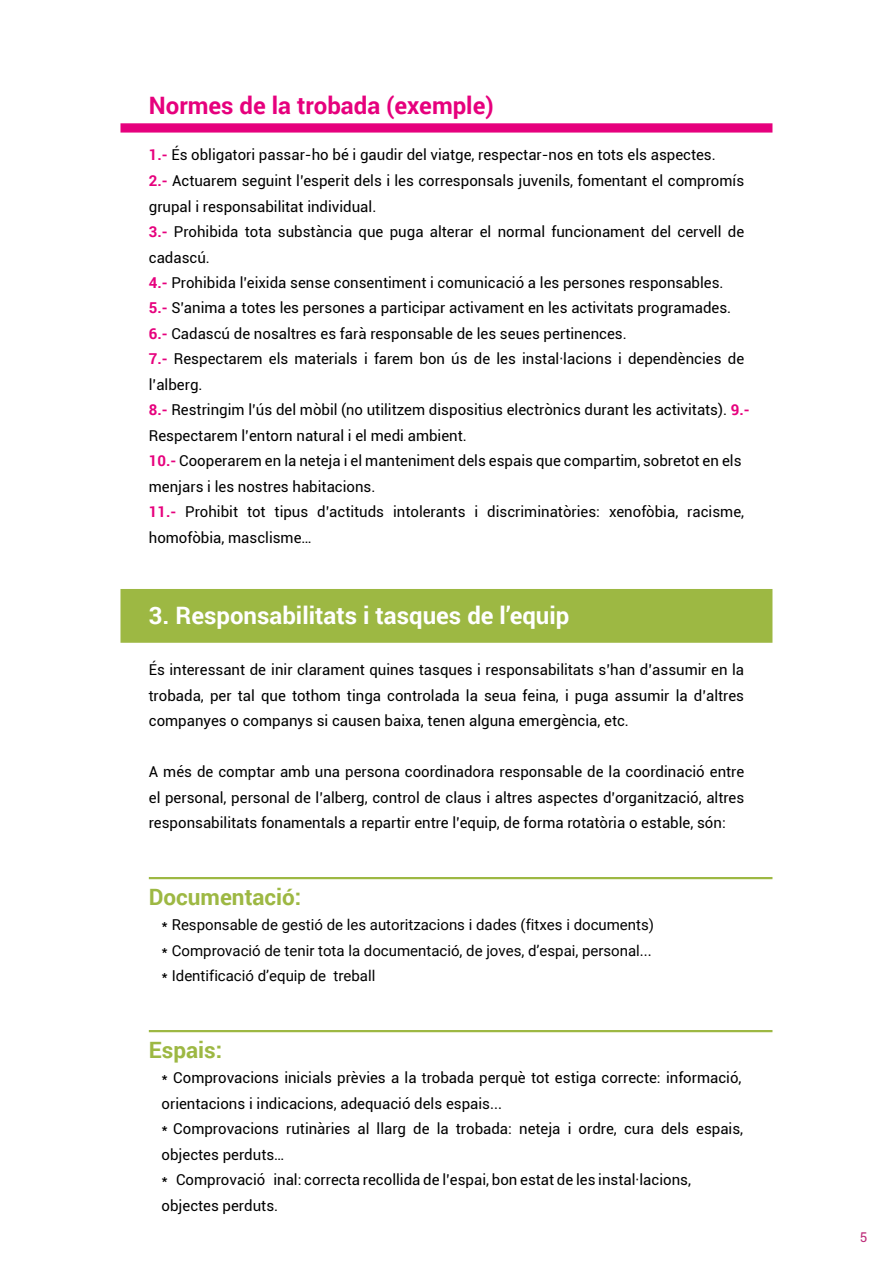
<style>
.page{position:relative;width:893px;height:1263px;background:#fff}
.page>*{position:absolute;margin:0;border:0;box-sizing:border-box;transform-origin:0 0}
.t1{font:700 24px "Roboto";color:#fff}
.t2{font:700 24px "Roboto";color:#e6007d}
.t3{font:700 22.5px "Roboto";color:#9db843}
.t4{font:15px/25.5px "Roboto";color:#000}
.t5{font:15px/25.5px "Roboto";color:#000}
.t6{font:13.5px "Roboto";color:#bd2c79}
.s1{font-weight:700;color:#e6007d}
.s2{font-style:inherit}
</style>
<div class="page">
<div style="left:120px;top:123px;width:652px;height:10px;background:#e6007d;border:2px solid #e6007d"></div>
<div style="left:120px;top:589px;width:652px;height:54px;background:#9db843;border:2px solid #9db843"></div>
<div style="left:149px;top:876px;width:623px;height:3px;border:2px solid #9db843"></div>
<div style="left:149px;top:1029px;width:623px;height:3px;border:2px solid #9db843"></div>
<h1 class="t2" style="left:149px;top:89px;width:346px">Normes de la trobada (exemple)</h1>
<p class="t4" style="left:149px;top:142px;width:602px"><span class="s1">1.-</span> És obligatori passar-ho bé i gaudir del viatge, respectar-nos en tots els aspectes.<br><span class="s1">2.-</span> Actuarem seguint l’esperit dels i les corresponsals juvenils, fomentant el compromís grupal i responsabilitat individual.<br><span class="s1">3.-</span> Prohibida tota substància que puga alterar el normal funcionament del cervell de cadascú.<br><span class="s1">4.-</span> Prohibida l’eixida sense consentiment i comunicació a les persones responsables.<br><span class="s1">5.-</span> S’anima a totes les persones a participar activament en les activitats programades.<br><span class="s1">6.-</span> Cadascú de nosaltres es farà responsable de les seues pertinences.<br><span class="s1">7.-</span> Respectarem els materials i farem bon ús de les instal·lacions i dependències de l’alberg.<br><span class="s1">8.-</span> Restringim l’ús del mòbil (<span class="s2">n</span>o utilitzem dispositius electrònics durant les activitats). <span class="s1">9.- </span>Respectarem l’entorn natural i el medi ambient.<br><span class="s1">10.-</span> Cooperarem en la neteja i el manteniment dels espais que compartim<span class="s2">, s</span>obretot en els menjars i les nostres habitacions.<br><span class="s1">11.-</span> Prohibit tot tipus d’actituds intolerants i discriminatòries: xenofòbia, racisme, homofòbia, masclisme…</p>
<h1 class="t1" style="left:149px;top:599px;width:422px">3. Responsabilitats i tasques de l’equip</h1>
<p class="t4" style="left:149px;top:656px;width:597px;text-align:justify">És interessant de inir clarament quines tasques i responsabilitats s’han d’assumir en la <span class="s2">t</span>robada, per tal que tothom tinga controlada la seua feina, i puga assumir la d’altres companyes o companys si causen baixa, tenen alguna emergència, etc.</p>
<p class="t4" style="left:149px;top:758px;width:597px;text-align:justify">A més de comptar amb una persona coordinadora responsable de la coordinació entre el personal, personal de l’alberg, control de claus i altres aspectes d’organització, altres responsabilitats fonamentals a repartir entre l’equip, de forma rotatòria o estable, són:</p>
<h2 class="t3" style="left:149px;top:881px;width:154px">Documentació:</h2>
<p class="t5" style="left:162px;top:911px;width:494px"><span class="s2">*</span> Responsable de gestió de les autoritzacions i dades (fitxes i documents) <span class="s2">*</span> Comprovació de tenir tota la documentació, de joves, d’espai, personal... <span class="s2">*</span> Identificació d’equip de treball</p>
<h2 class="t3" style="left:149px;top:1034px;width:75px">Espais:</h2>
<p class="t4" style="left:162px;top:1064px;width:583px">* Comprovacions inicials prèvies a la <span class="s2">t</span>robada perquè tot estiga correcte: informació, orientacions i indicacions, adequació dels espais<span class="s2">...<br></span>* Comprovacions rutinàries al llarg de la trobada: neteja i ordre, cura dels espais, objectes perduts…<br>* Comprovació inal: correcta recollida de l’espai, bon estat de les instal·lacions, objectes perduts.</p>
<p class="t6" style="left:860px;top:1228px;width:9px">5</p>
</div>
